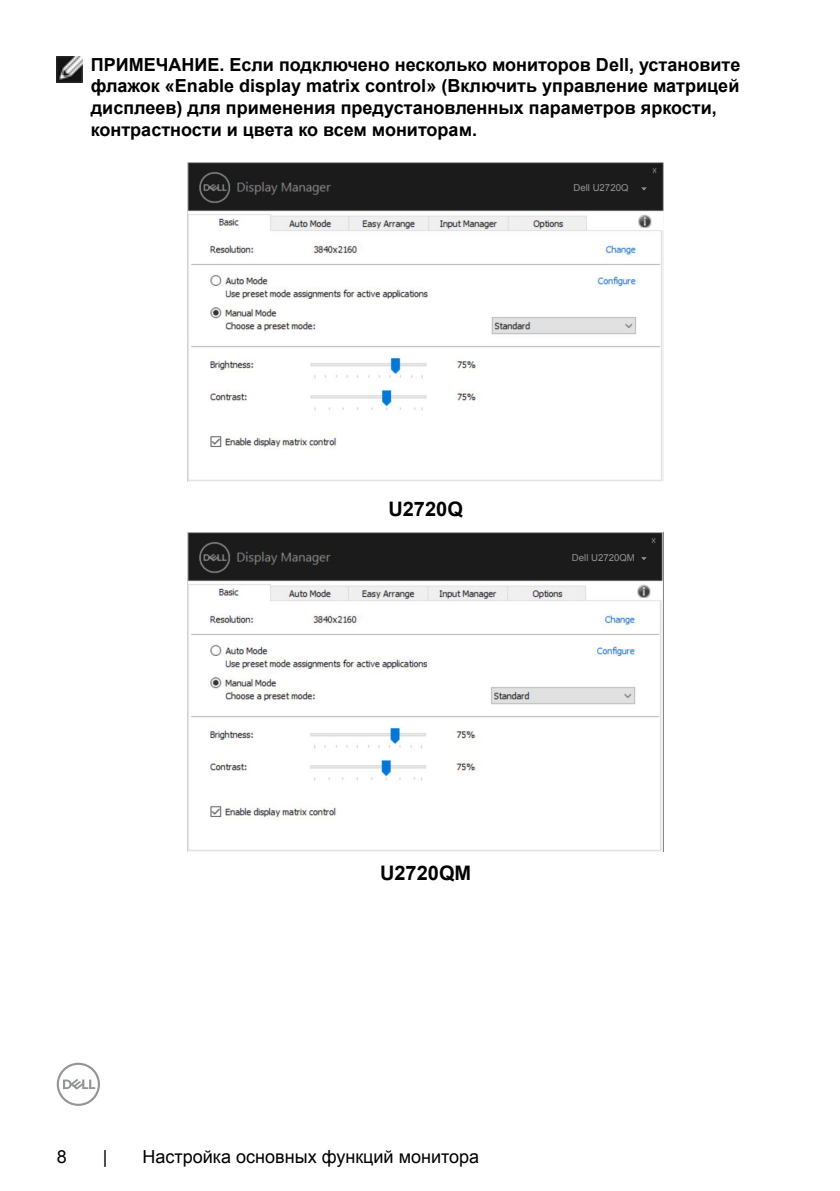
<style>
.page{position:relative;width:840px;height:1191px;background:#fff}
.page>*{position:absolute;margin:0;border:0;box-sizing:border-box;transform-origin:0 0}
.t1{font:700 20px "Arial";color:#000}
.t2{font:700 18px/21.6px "Arial";color:#000}
.t3{font:18px "Arial";color:#000}
.t4{font:9.6px "Arial";color:#939393}
</style>
<div class="page">
<svg style="left:57px;top:1062px;width:43px;height:44px"></svg>
<img style="left:57px;top:57px;width:25px;height:25px">
<img style="left:187px;top:162px;width:476px;height:319px">
<div style="left:531px;top:182px;width:117px;height:11px;background:#1b1b1b"></div>
<img style="left:188px;top:532px;width:475px;height:319px">
<div style="left:531px;top:551px;width:117px;height:12px;background:#1b1b1b"></div>
<p class="t2" style="left:91px;top:54px;width:650px">ПРИМЕЧАНИЕ. Если подключено несколько мониторов Dell, установите флажок «Enable display matrix control» (Включить управление матрицей дисплеев) для применения предустановленных параметров яркости, контрастности и цвета ко всем мониторам.</p>
<p class="t4" style="left:573px;top:182px;width:56px">Dell U2720Q</p>
<p class="t1" style="left:388px;top:496px;width:76px">U2720Q</p>
<p class="t4" style="left:571px;top:551px;width:64px">Dell U2720QM</p>
<p class="t1" style="left:380px;top:860px;width:93px">U2720QM</p>
<p class="t3" style="left:57px;top:1144px;width:12px">8</p>
<p class="t3" style="left:103px;top:1144px;width:6px">|</p>
<p class="t3" style="left:142px;top:1144px;width:338px">Настройка основных функций монитора</p>
</div>
